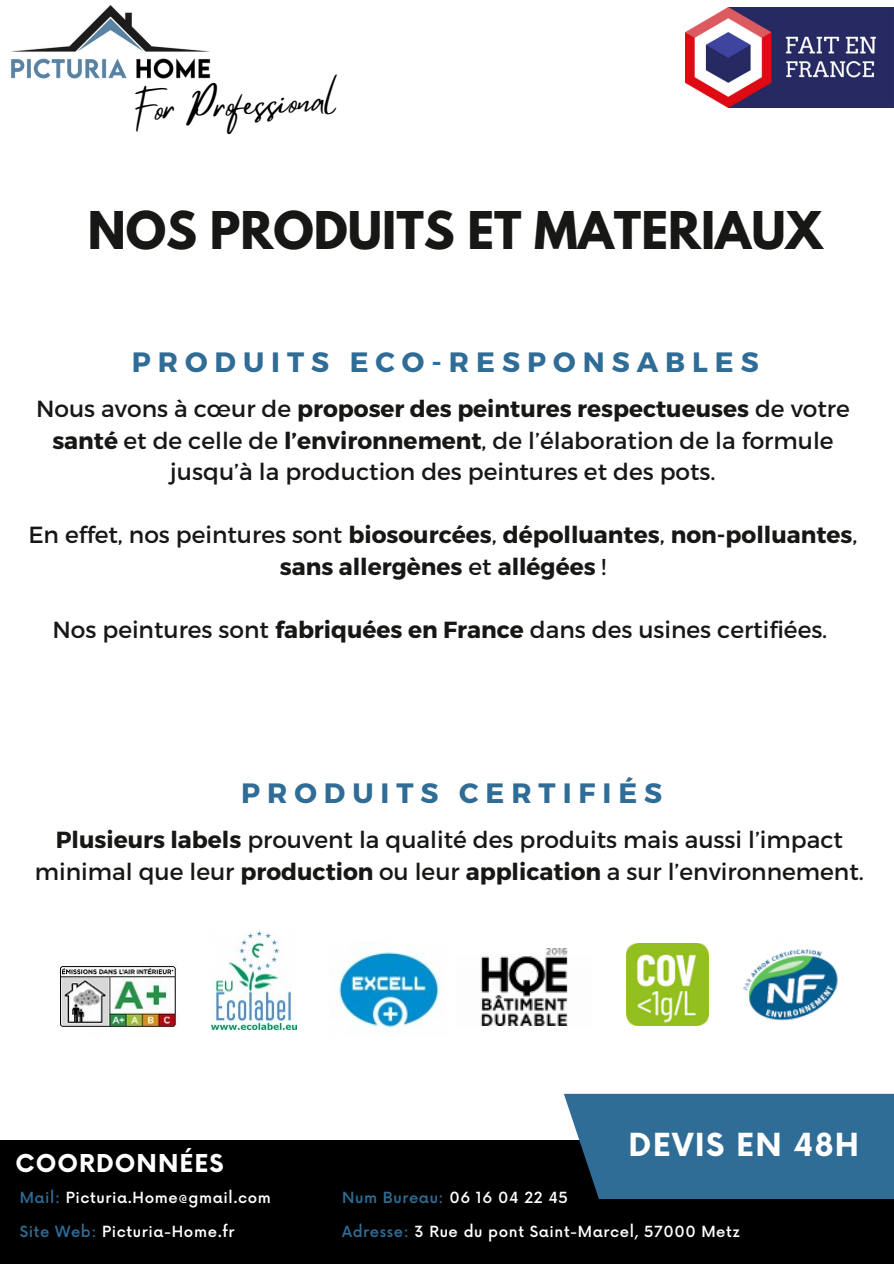
<style>
.page{position:relative;width:894px;height:1264px;background:#fff}
.page>*{position:absolute;margin:0;border:0;box-sizing:border-box;transform-origin:0 0}
.t1{font:700 46.05px "League Spartan";color:#171715}
.t2{font:34.8px "Mistrully";color:#000}
.t3{font:700 30.9px "Now";letter-spacing:.04em;color:#fff}
.t4{font:700 27.9px "Montserrat";letter-spacing:.25em;color:#2f6c96}
.t5{font:700 24px "Now";letter-spacing:.04em;color:#fff}
.t6{font:23.25px/31.5px "Montserrat";color:#171715;text-align:center}
.t7{font:700 23.25px/31.5px "Montserrat";color:#171715;text-align:center}
.t8{font:500 15px "Now";letter-spacing:.04em;color:#fff}
.t9{font:500 15px "Now";letter-spacing:.04em;color:#2f6c96}
.s1{font-weight:700}
.s2{font-weight:400}
.s3{color:#2f6c96}
.s4{color:#fff}
</style>
<div class="page">
<div style="left:0;top:1140px;width:893px;height:123px;background:#000"></div>
<div style="left:564px;top:1093px;width:329px;height:106px;background:#2f6c96"></div>
<img style="left:60px;top:963px;width:117px;height:65px">
<img style="left:329px;top:951px;width:112px;height:81px">
<img style="left:480px;top:948px;width:88px;height:77px">
<img style="left:743px;top:949px;width:95px;height:72px">
<img style="left:212px;top:931px;width:84px;height:98px">
<img style="left:626px;top:943px;width:82px;height:82px">
<img style="left:685px;top:7px;width:208px;height:100px">
<img style="left:11px;top:5px;width:200px;height:74px">
<p class="t2" style="left:132px;top:82px;width:205px;rotate:-3deg">For Professional</p>
<h5 class="t1" style="left:88px;top:207px;width:736px">NOS PRODUITS ET MATERIAUX</h5>
<p class="t4" style="left:132px;top:343px;width:628px">PRODUITS ECO-RESPONSABLES</p>
<h3 class="t6" style="left:36px;top:392px;width:815px">Nous avons à cœur de <span class="s1">proposer des peintures respectueuses</span> de votre <span class="s1">santé</span> et de celle de <span class="s1">l’environnement</span>, de l’élaboration de la formule jusqu’à la production des peintures et des pots.</h3>
<p class="t7" style="left:28px;top:518px;width:830px"><span class="s2">En effet, nos peintures sont</span> biosourcées<span class="s2">,</span> dépolluantes<span class="s2">,</span> non-polluantes<span class="s2">, </span>sans allergènes <span class="s2">et</span> allégées <span class="s2">!</span></p>
<p class="t6" style="left:52px;top:613px;width:776px">Nos peintures sont <span class="s1">fabriquées en France</span> dans des usines certifiées.</p>
<p class="t4" style="left:241px;top:774px;width:422px">PRODUITS CERTIFIÉS</p>
<p class="t6" style="left:35px;top:823px;width:830px"><span class="s1">Plusieurs labels</span> prouvent la qualité des produits mais aussi l’impact minimal que leur <span class="s1">production</span> ou leur <span class="s1">application</span> a sur l’environnement.</p>
<h5 class="t5" style="left:15px;top:1150px;width:209px">COORDONNÉES</h5>
<h3 class="t8" style="left:20px;top:1189px;width:253px"><span class="s3">Mail:</span> Picturia.Home@gmail.com</h3>
<p class="t8" style="left:20px;top:1223px;width:216px"><span class="s3">Site Web:</span> Picturia-Home.fr</p>
<p class="t3" style="left:628px;top:1127px;width:232px">DEVIS EN 48H</p>
<p class="t9" style="left:342px;top:1189px;width:227px">Num Bureau: <span class="s4">06 16 04 22 45</span></p>
<p class="t8" style="left:342px;top:1223px;width:399px"><span class="s3">Adresse:</span> 3 Rue du pont Saint-Marcel, 57000 Metz</p>
</div>
